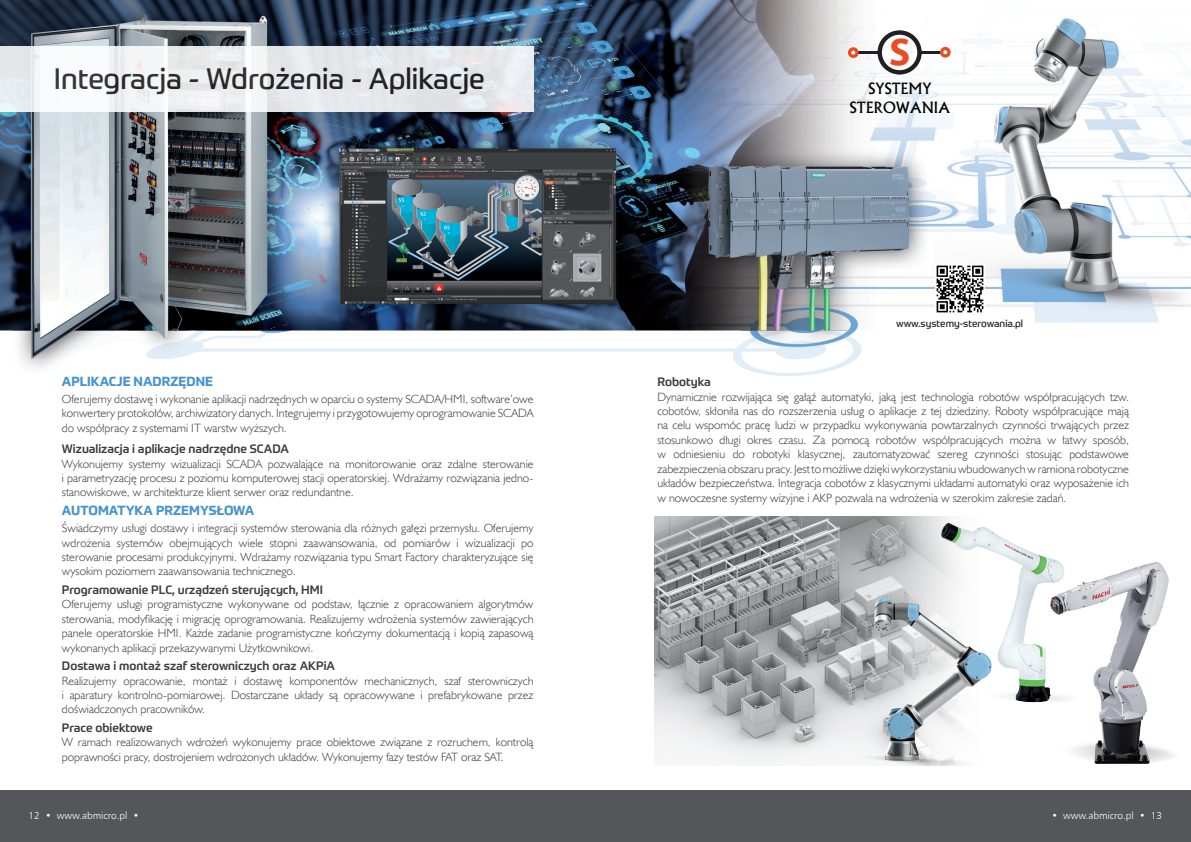
<style>
.page{position:relative;width:1191px;height:842px;background:#fff}
.page>*{position:absolute;margin:0;border:0;box-sizing:border-box;transform-origin:0 0}
.t1{font:29px "Prometo";color:#231f20}
.t2{font:15.2px/18.2px "Albertus";color:#040503;text-align:center}
.t3{font:700 13px "Prometo";color:#2c83c5}
.t4{font:12px/14.4px "Humanst 521 Lt EU";color:#231f20;text-align:justify}
.t5{font:500 12px "Prometo";color:#231f20}
.t6{font:10px "Humnst 777 Lt EU";color:#fff}
.t7{font:10px "Prometo";color:#231f20}
</style>
<div class="page">
<div style="left:0;top:791px;width:1191px;height:51px;background:#555659"></div>
<img style="left:0;top:0;width:1191px;height:376px">
<svg style="left:0;top:47px;width:534px;height:65px;fill:#e8ebee"></svg>
<div style="left:877px;top:30px;width:44px;height:45px;border:4px solid #231f20;border-radius:50%"></div>
<hr style="left:919px;top:51px;width:23px;height:3px;background:#231f20">
<hr style="left:856px;top:51px;width:24px;height:3px;background:#231f20">
<div style="left:848px;top:47px;width:10px;height:11px;border:3px solid #e74d24;border-radius:50%"></div>
<div style="left:940px;top:47px;width:10px;height:11px;border:3px solid #e74d24;border-radius:50%"></div>
<img style="left:935px;top:264px;width:49px;height:49px">
<img style="left:654px;top:516px;width:264px;height:249px">
<img style="left:843px;top:599px;width:120px;height:167px">
<img style="left:1073px;top:562px;width:101px;height:202px">
<svg style="left:1082px;top:687px;width:6px;height:17px"></svg>
<img style="left:918px;top:516px;width:164px;height:198px">
<svg style="left:890px;top:38px;width:19px;height:28px"></svg>
<h1 class="t1" style="left:54px;top:61px;width:432px">Integracja - Wdrożenia - Aplikacje</h1>
<p class="t3" style="left:62px;top:373px;width:153px">APLIKACJE NADRZĘDNE</p>
<p class="t4" style="left:62px;top:391px;width:473px">Oferujemy dostawę i wykonanie aplikacji nadrzędnych w oparciu o systemy SCADA/HMI, software’owe konwertery protokołów, archiwizatory danych. Integrujemy i przygotowujemy oprogramowanie SCADA do współpracy z systemami IT warstw wyższych.</p>
<p class="t5" style="left:62px;top:441px;width:228px">Wizualizacja i aplikacje nadrzędne SCADA</p>
<p class="t4" style="left:62px;top:456px;width:473px">Wykonujemy systemy wizualizacji SCADA pozwalające na monitorowanie oraz zdalne sterowanie i parametryzację procesu z poziomu komputerowej stacji operatorskiej. Wdrażamy rozwiązania jedno&shy;stanowiskowe, w architekturze klient serwer oraz redundantne.</p>
<p class="t3" style="left:62px;top:502px;width:194px">AUTOMATYKA PRZEMYSŁOWA</p>
<p class="t4" style="left:62px;top:521px;width:473px">Świadczymy usługi dostawy i integracji systemów sterowania dla różnych gałęzi przemysłu. Oferujemy wdrożenia systemów obejmujących wiele stopni zaawansowania, od pomiarów i wizualizacji po sterowanie procesami produkcyjnymi. Wdrażamy rozwiązania typu Smart Factory charakteryzujące się wysokim poziomem zaawansowania technicznego.</p>
<p class="t5" style="left:62px;top:582px;width:262px">Programowanie PLC, urządzeń sterujących, HMI</p>
<p class="t4" style="left:62px;top:597px;width:473px">Oferujemy usługi programistyczne wykonywane od podstaw, łącznie z opracowaniem algorytmów sterowania, modyfikację i migrację oprogramowania. Realizujemy wdrożenia systemów zawierających panele operatorskie HMI. Każde zadanie programistyczne kończymy dokumentacją i kopią zapasową wykonanych aplikacji przekazywanymi Użytkownikowi.</p>
<p class="t5" style="left:62px;top:658px;width:275px">Dostawa i montaż szaf sterowniczych oraz AKPiA</p>
<p class="t4" style="left:62px;top:673px;width:473px">Realizujemy opracowanie, montaż i dostawę komponentów mechanicznych, szaf sterowniczych i aparatury kontrolno-pomiarowej. Dostarczane układy są opracowywane i prefabrykowane przez doświadczonych pracowników.</p>
<p class="t5" style="left:62px;top:720px;width:92px">Prace obiektowe</p>
<p class="t4" style="left:62px;top:735px;width:473px">W ramach realizowanych wdrożeń wykonujemy prace obiektowe związane z rozruchem, kontrolą poprawności pracy, dostrojeniem wdrożonych układów. Wykonujemy fazy testów FAT oraz SAT.</p>
<p class="t2" style="left:849px;top:80px;width:102px">SYSTEMY<br>STEROWANIA</p>
<p class="t7" style="left:896px;top:317px;width:128px">www.systemy-sterowania.pl</p>
<p class="t5" style="left:657px;top:375px;width:55px">Robotyka</p>
<p class="t4" style="left:657px;top:389px;width:473px">Dynamicznie rozwijająca się gałąź automatyki, jaką jest technologia robotów współpracujących tzw. cobotów, skłoniła nas do rozszerzenia usług o aplikacje z tej dziedziny. Roboty współpracujące mają na celu wspomóc pracę ludzi w przypadku wykonywania powtarzalnych czynności trwających przez stosunkowo długi okres czasu. Za pomocą robotów współpracujących można w łatwy sposób, w odniesieniu do robotyki klasycznej, zautomatyzować szereg czynności stosując podstawowe zabezpieczenia obszaru pracy. Jest to możliwe dzięki wykorzystaniu wbudowanych w ramiona robotyczne układów bezpieczeństwa. Integracja cobotów z klasycznymi układami automatyki oraz wyposażenie ich w nowoczesne systemy wizyjne i AKP pozwala na wdrożenia w szerokim zakresie zadań.</p>
<p class="t6" style="left:29px;top:809px;width:112px">12 • www.abmicro.pl •</p>
<p class="t6" style="left:1051px;top:810px;width:112px">• www.abmicro.pl • 13</p>
</div>
